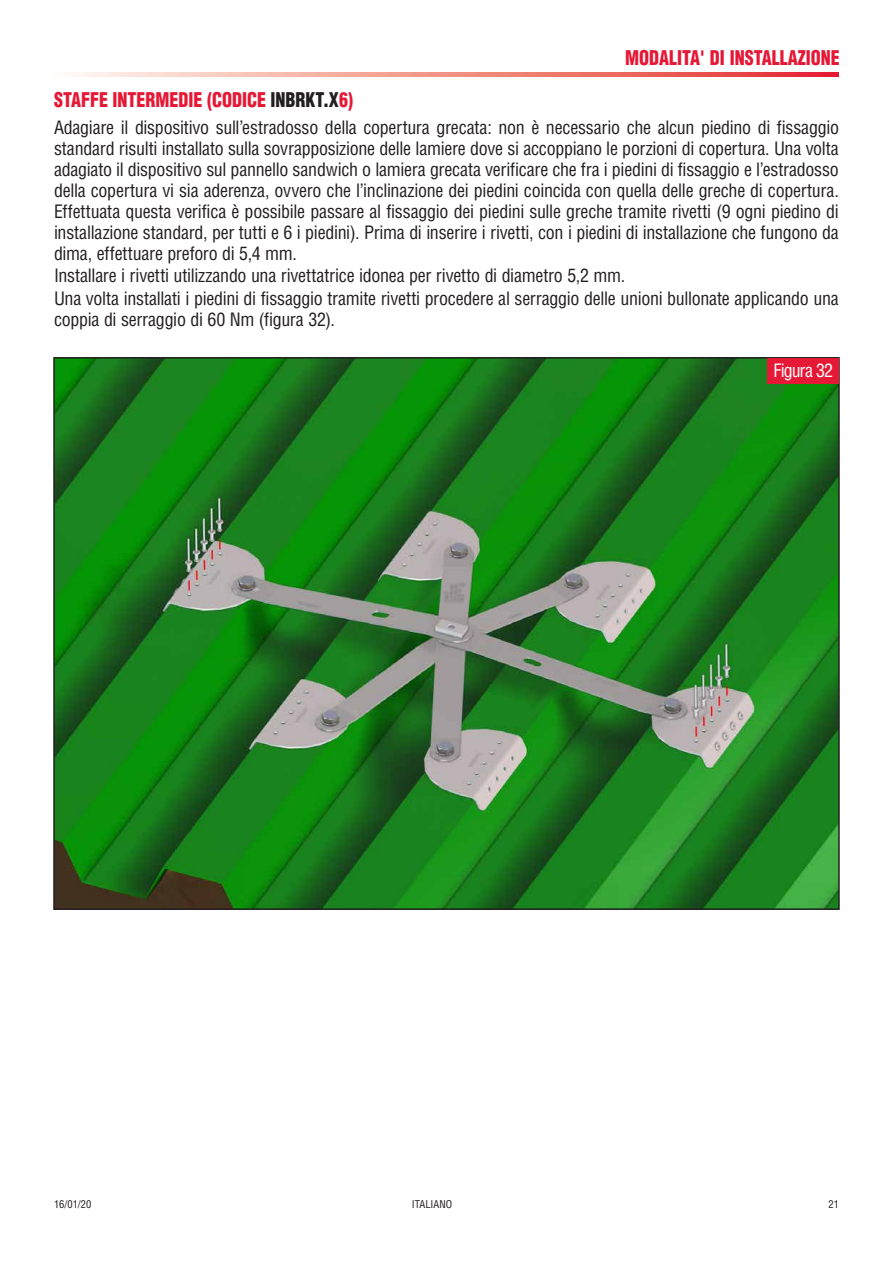
<style>
.page{position:relative;width:893px;height:1263px;background:#fff}
.page>*{position:absolute;margin:0;border:0;box-sizing:border-box;transform-origin:0 0}
.subhead{font:900 condensed 19.8px "Helvetica LT Std";color:#e51836;scale:.91 1}
.page_headings{font:900 condensed 19.8px "Helvetica LT Std";color:#e51836;scale:.91 1}
.Body_copy{font:condensed 18px/21px "Helvetica LT Std";letter-spacing:-.015em;color:#231f20;text-align:justify}
.Body_copy-2{font:condensed 18px "Helvetica LT Std";letter-spacing:-.05em;color:#fff}
.t1{font:condensed 10.5px "Helvetica LT Std";color:#231f20}
.s1{color:#231f20}
</style>
<div class="page">
<svg style="left:76px;top:72px;width:763px;height:5px;background:#f08f87"></svg>
<img style="left:56px;top:360px;width:781px;height:547px">
<div style="left:768px;top:358px;width:71px;height:25px;background:#e51836"></div>
<p class="page_headings" style="left:625px;top:46px;width:237px">MODALITA' DI INSTALLAZIONE</p>
<p class="subhead" style="left:54px;top:88px;width:330px">STAFFE INTERMEDIE (CODICE <span class="s1">INBRKT.X</span>6)</p>
<p class="Body_copy" style="left:54px;top:117px;width:786px">Adagiare il dispositivo sull’estradosso della copertura grecata: non è necessario che alcun piedino di fissaggio standard risulti installato sulla sovrapposizione delle lamiere dove si accoppiano le porzioni di copertura. Una volta adagiato il dispositivo sul pannello sandwich o lamiera grecata verificare che fra i piedini di fissaggio e l’estradosso della copertura vi sia aderenza, ovvero che l’inclinazione dei piedini coincida con quella delle greche di copertura.<br>Effettuata questa verifica è possibile passare al fissaggio dei piedini sulle greche tramite rivetti (9 ogni piedino di installazione standard, per tutti e 6 i piedini). Prima di inserire i rivetti, con i piedini di installazione che fungono da dima, effettuare preforo di 5,4 mm.</p>
<p class="Body_copy" style="left:54px;top:265px;width:573px">Installare i rivetti utilizzando una rivettatrice idonea per rivetto di diametro 5,2 mm.</p>
<p class="Body_copy" style="left:54px;top:288px;width:786px">Una volta installati i piedini di fissaggio tramite rivetti procedere al serraggio delle unioni bullonate applicando una coppia di serraggio di 60 Nm (figura 32).</p>
<p class="Body_copy-2" style="left:773px;top:359px;width:61px">Figura 32</p>
<p class="t1" style="left:54px;top:1197px;width:39px">16/01/20</p>
<p class="t1" style="left:412px;top:1197px;width:42px">ITALIANO</p>
<p class="t1" style="left:828px;top:1197px;width:12px">21</p>
</div>
